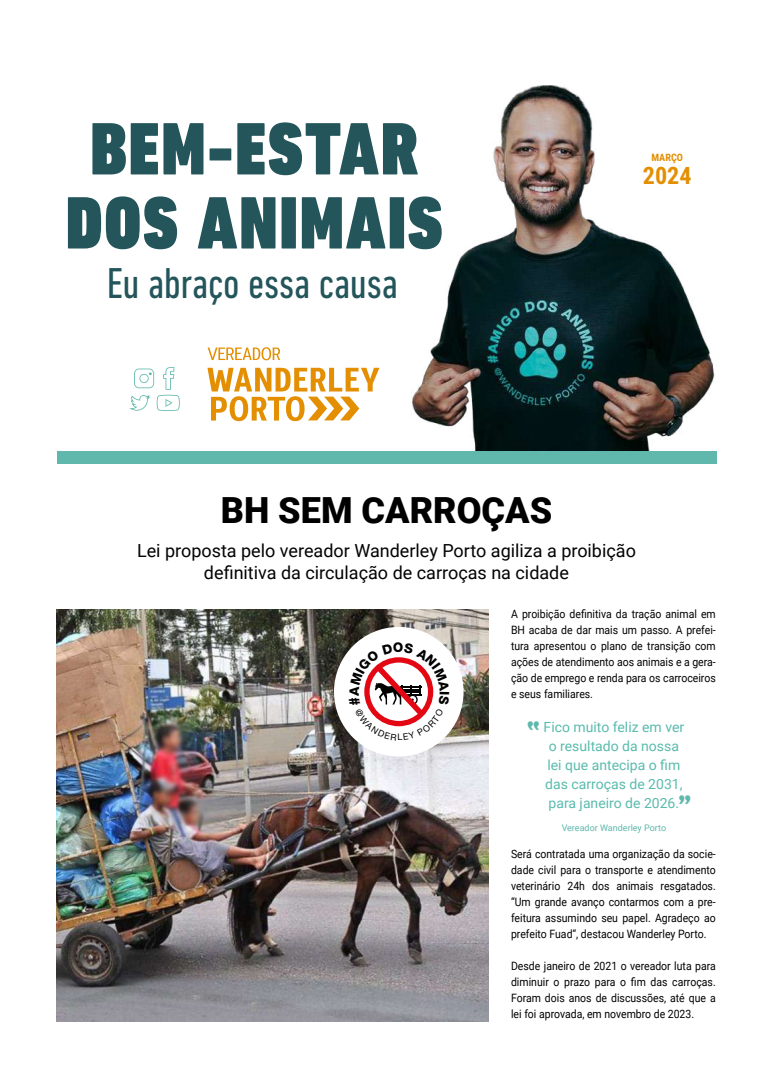
<style>
.page{position:relative;width:773px;height:1078px;background:#fff}
.page>*{position:absolute;margin:0;border:0;box-sizing:border-box;transform-origin:0 0}
.t1{font:900 condensed 75.4px "DIN Next LT Pro";letter-spacing:.025em;color:#23555b}
.t2{font:condensed 44px "DIN Next LT Pro";letter-spacing:-.005em;color:#23555b}
.t3{font:900 36px "Roboto";color:#000}
.t4{font:700 24px "Roboto Condensed";color:#e48f02}
.t5{font:22px "Cooper Black Std";color:#5fb8ab}
.t6{font:18px/22px "Roboto";color:#030304;text-align:center}
.t7{font:14px/19px "Roboto";color:#59bbad}
.t8{font:11.5px/16px "Roboto";color:#000;text-align:justify;scale:.91 1}
.t9{font:700 10.2px "Roboto Condensed";color:#e48f02}
.t10{font:9px "Roboto";color:#5fb8ab}
</style>
<div class="page">
<img style="left:411px;top:85px;width:304px;height:366px">
<svg style="left:207px;top:347px;width:73px;height:13px"></svg>
<svg style="left:207px;top:368px;width:172px;height:53px"></svg>
<svg style="left:129px;top:367px;width:51px;height:44px"></svg>
<div style="left:57px;top:451px;width:659px;height:13px;background:#5fb8ab"></div>
<img style="left:57px;top:609px;width:432px;height:411px">
<div style="left:334px;top:626px;width:129px;height:130px;background:#fff;border-radius:50%"></div>
<svg style="left:349px;top:642px;width:100px;height:98px"></svg>
<h1 class="t1" style="left:90px;top:105px;width:329px">BEM-ESTAR</h1>
<h1 class="t1" style="left:66px;top:179px;width:378px">DOS ANIMAIS</h1>
<h2 class="t2" style="left:107px;top:258px;width:293px">Eu abraço essa causa</h2>
<p class="t9" style="left:651px;top:151px;width:33px">MARÇO</p>
<h3 class="t4" style="left:643px;top:159px;width:50px">2024</h3>
<h3 class="t3" style="left:221px;top:485px;width:333px">BH SEM CARROÇAS</h3>
<h3 class="t6" style="left:137px;top:539px;width:500px">Lei proposta pelo vereador Wanderley Porto agiliza a proibição definitiva da circulação de carroças na cidade</h3>
<p class="t8" style="left:511px;top:605px;width:226px">A proibição definitiva da tração animal em BH acaba de dar mais um passo. A prefei&shy;tura apresentou o plano de transição com ações de atendimento aos animais e a gera&shy;ção de emprego e renda para os carroceiros e seus familiares.</p>
<p class="t7" style="left:543px;top:716px;width:142px">Fico muito feliz em ver o resultado da nossa lei que antecipa o fim das carroças de 2031, para janeiro de 2026.</p>
<p class="t10" style="left:561px;top:821px;width:106px">Vereador Wanderley Porto</p>
<h3 class="t5" style="left:678px;top:789px;width:14px">”</h3>
<p class="t8" style="left:511px;top:845px;width:226px">Será contratada uma organização da socie&shy;dade civil para o transporte e atendimento veterinário 24h dos animais resgatados. “Um grande avanço contarmos com a pre&shy;feitura assumindo seu papel. Agradeço ao prefeito Fuad“, destacou Wanderley Porto.</p>
<p class="t8" style="left:511px;top:957px;width:226px">Desde janeiro de 2021 o vereador luta para diminuir o prazo para o fim das carroças.<br>Foram dois anos de discussões, até que a lei foi aprovada, em novembro de 2023.</p>
</div>
